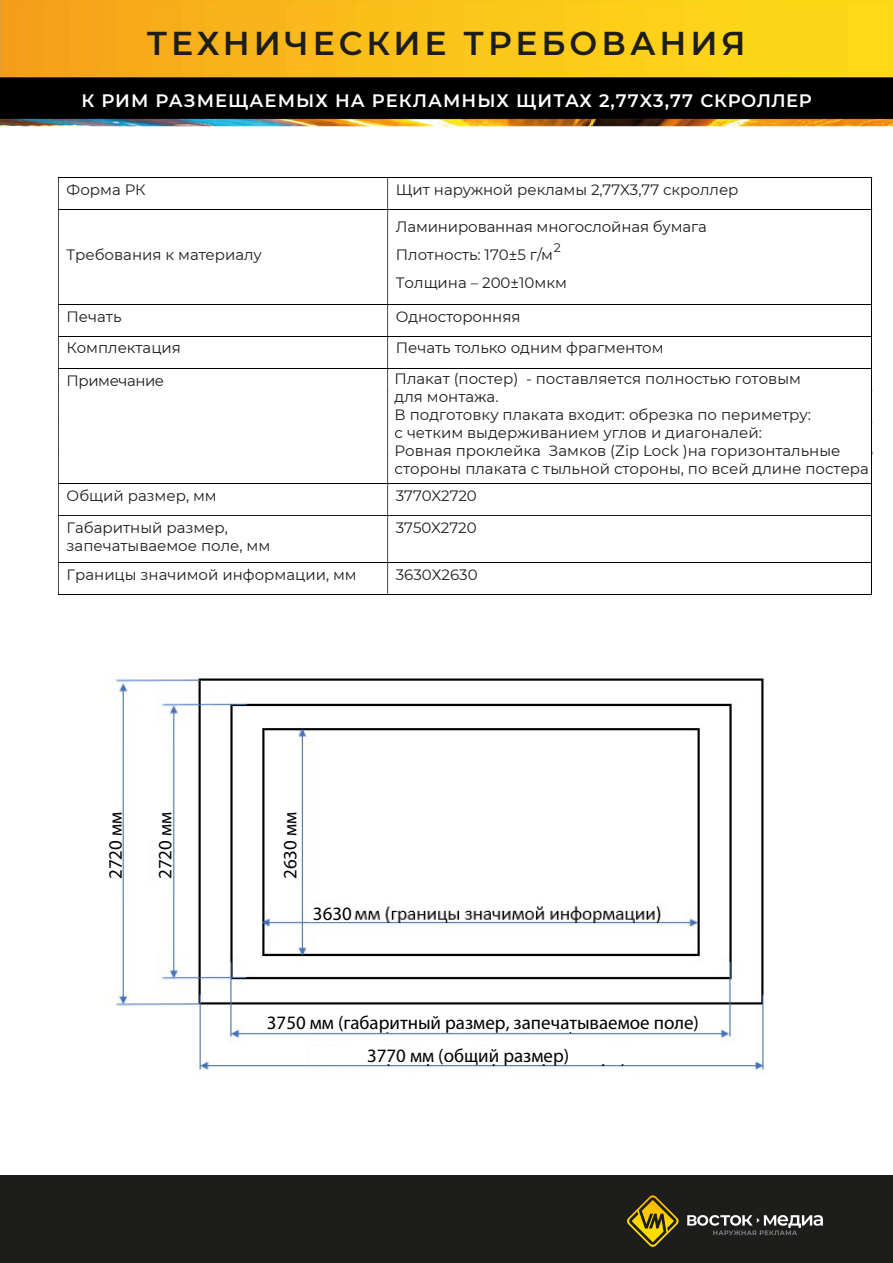
<style>
.page{position:relative;width:893px;height:1263px;background:#fff}
.page>*{position:absolute;margin:0;border:0;box-sizing:border-box;transform-origin:0 0}
.t1{font:600 33px "Montserrat";letter-spacing:.12em;color:#1d1d1b}
.t2{font:18.9px "Myriad Pro";color:#000}
.t3{font:600 18px "Montserrat";letter-spacing:.06em;color:#fff}
.t4{font:15px/18px "Montserrat";color:#1d1d1b}
.t5{font:15px "Montserrat";letter-spacing:-.03em;color:#1d1d1b}
.t6{font:12.45px "Montserrat";color:#1d1d1b}
</style>
<div class="page">
<img style="left:0;top:0;width:893px;height:126px">
<hr style="left:58px;top:177px;width:814px;height:1px;background:#000">
<hr style="left:58px;top:178px;width:1px;height:31px;background:#000">
<hr style="left:387px;top:178px;width:1px;height:31px;background:#000">
<hr style="left:872px;top:178px;width:1px;height:31px;background:#000">
<hr style="left:58px;top:209px;width:814px;height:1px;background:#000">
<hr style="left:58px;top:210px;width:1px;height:181px;background:#000">
<hr style="left:387px;top:210px;width:1px;height:181px;background:#000">
<hr style="left:872px;top:210px;width:1px;height:181px;background:#000">
<hr style="left:58px;top:304px;width:814px;height:1px;background:#000">
<hr style="left:58px;top:391px;width:1px;height:32px;background:#000">
<hr style="left:387px;top:391px;width:1px;height:32px;background:#000">
<hr style="left:872px;top:390px;width:1px;height:34px;background:#000">
<hr style="left:58px;top:336px;width:814px;height:1px;background:#000">
<hr style="left:58px;top:423px;width:1px;height:32px;background:#000">
<hr style="left:387px;top:423px;width:1px;height:32px;background:#000">
<hr style="left:872px;top:424px;width:1px;height:31px;background:#000">
<hr style="left:58px;top:368px;width:814px;height:1px;background:#000">
<hr style="left:58px;top:483px;width:814px;height:1px;background:#000">
<hr style="left:58px;top:455px;width:1px;height:140px;background:#000">
<hr style="left:387px;top:455px;width:1px;height:140px;background:#000">
<hr style="left:872px;top:455px;width:1px;height:139px;background:#000">
<hr style="left:58px;top:515px;width:814px;height:1px;background:#1d1d1b">
<hr style="left:58px;top:562px;width:814px;height:1px;background:#000">
<hr style="left:58px;top:594px;width:329px;height:1px;background:#000">
<hr style="left:388px;top:594px;width:484px;height:1px;background:#000">
<div style="left:0;top:1176px;width:893px;height:87px;background:#1d1d1b"></div>
<svg style="left:627px;top:1195px;width:52px;height:52px"></svg>
<svg style="left:687px;top:1215px;width:136px;height:20px"></svg>
<img style="left:105px;top:675px;width:659px;height:398px">
<div style="left:154px;top:743px;width:18px;height:156px;background:#fff"></div>
<div style="left:105px;top:743px;width:17px;height:156px;background:#fff"></div>
<div style="left:280px;top:743px;width:17px;height:156px;background:#fff"></div>
<div style="left:310px;top:1014px;width:352px;height:17px;background:#fff"></div>
<div style="left:310px;top:905px;width:43px;height:17px;background:#fff"></div>
<div style="left:310px;top:1047px;width:327px;height:17px;background:#fff"></div>
<h1 class="t1" style="left:147px;top:20px;width:601px">ТЕХНИЧЕСКИЕ ТРЕБОВАНИЯ</h1>
<p class="t3" style="left:81px;top:88px;width:732px">К РИМ РАЗМЕЩАЕМЫХ НА РЕКЛАМНЫХ ЩИТАХ 2,77X3,77 СКРОЛЛЕР</p>
<p class="t4" style="left:67px;top:180px;width:81px">Форма РК</p>
<p class="t4" style="left:396px;top:180px;width:344px">Щит наружной рекламы 2,77X3,77 скроллер</p>
<p class="t4" style="left:67px;top:246px;width:197px">Требования к материалу</p>
<p class="t4" style="left:396px;top:213px;width:312px;line-height:28px">Ламинированная многослойная бумага<br>Плотность: 170±5 г/м</p>
<p class="t6" style="left:554px;top:239px;width:9px">2</p>
<p class="t4" style="left:396px;top:274px;width:173px">Толщина – 200±10мкм</p>
<p class="t4" style="left:67px;top:307px;width:56px">Печать</p>
<p class="t4" style="left:396px;top:307px;width:126px">Односторонняя</p>
<p class="t4" style="left:67px;top:339px;width:116px">Комплектация</p>
<p class="t4" style="left:396px;top:339px;width:269px">Печать только одним фрагментом</p>
<p class="t5" style="left:67px;top:371px;width:99px">Примечание</p>
<p class="t4" style="left:395px;top:369px;width:476px">Плакат (постер) - поставляется полностью готовым<br>для монтажа.<br>В подготовку плаката входит: обрезка по периметру:<br>с четким выдерживанием углов и диагоналей:<br>Ровная проклейка Замков (Zip Lock )на горизонтальные стороны плаката с тыльной стороны, по всей длине постера</p>
<p class="t4" style="left:67px;top:486px;width:152px">Общий размер, мм</p>
<p class="t4" style="left:396px;top:486px;width:82px">3770X2720</p>
<p class="t4" style="left:67px;top:518px;width:205px">Габаритный размер, запечатываемое поле, мм</p>
<p class="t4" style="left:396px;top:518px;width:82px">3750X2720</p>
<p class="t4" style="left:67px;top:565px;width:292px">Границы значимой информации, мм</p>
<p class="t4" style="left:396px;top:565px;width:83px">3630Х2630</p>
<p class="t2" style="left:104px;top:879px;width:69px;rotate:-90deg">2720 мм</p>
<p class="t2" style="left:154px;top:879px;width:69px;rotate:-90deg">2720 мм</p>
<p class="t2" style="left:279px;top:879px;width:69px;rotate:-90deg">2630 мм</p>
<p class="t2" style="left:313px;top:902px;width:40px">3630</p>
<p class="t2" style="left:267px;top:1011px;width:434px">3750 мм (габаритный размер, запечатываемое поле)</p>
<p class="t2" style="left:367px;top:1044px;width:204px">3770 мм (общий размер)</p>
</div>
